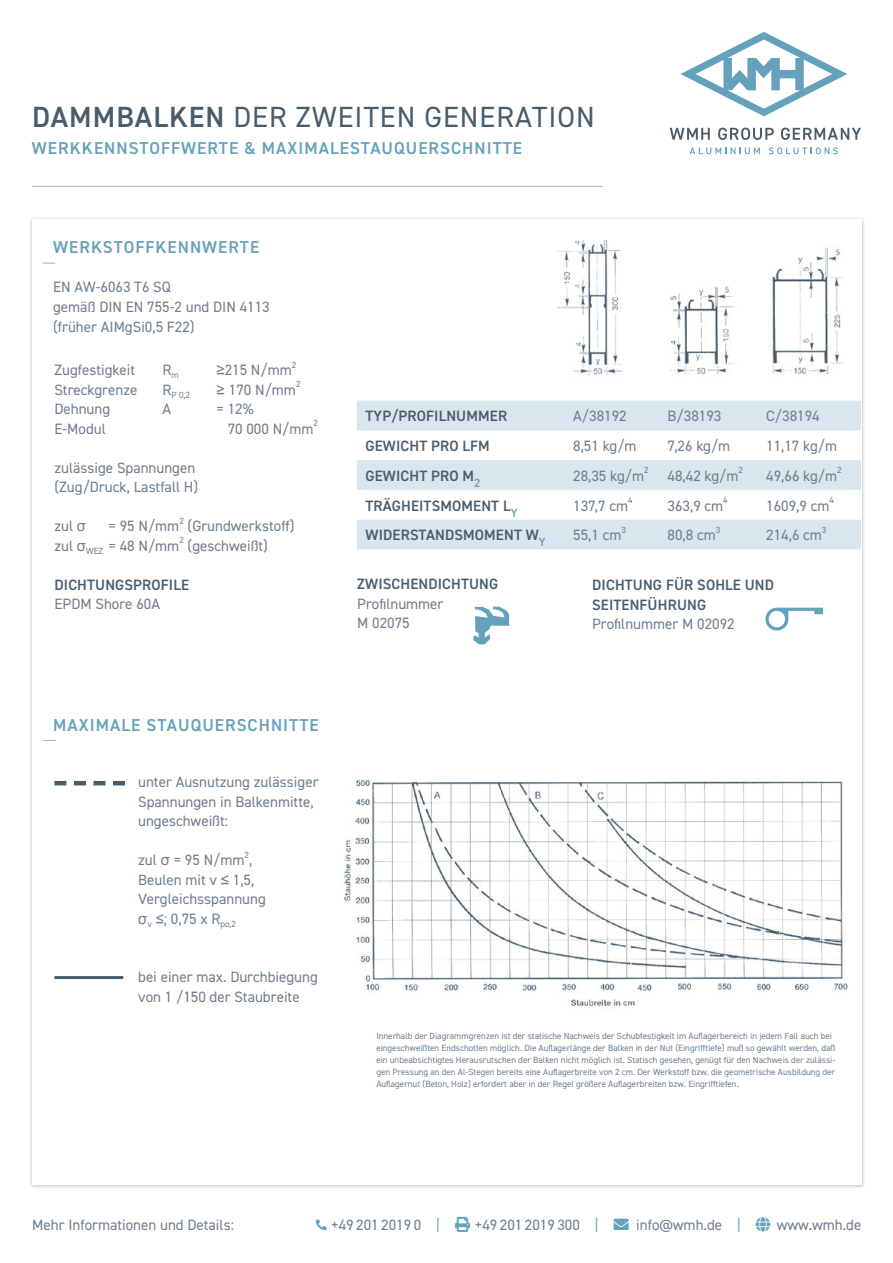
<style>
.page{position:relative;width:893px;height:1263px;background:#fff}
.page>*{position:absolute;margin:0;border:0;box-sizing:border-box;transform-origin:0 0}
.t1{font:29.25px "DIN2014";letter-spacing:.035em;color:#475c6d}
.t2{font:600 17.25px "DIN2014";letter-spacing:.06em;color:#64a1bb}
.t3{font:15px/19.5px "DIN2014";color:#6e7e8e}
.t4{font:600 15px/19.5px "DIN2014";letter-spacing:.01em;color:#475c6d}
.t5{font:9px/12px "DIN2014";color:#6e7e8e}
.s1{font-weight:600}
.s2{font-family:"Arial"}
.s3{color:#64a1bb}
</style>
<div class="page">
<svg style="left:316px;top:1219px;width:11px;height:11px"></svg>
<svg style="left:689px;top:147px;width:71px;height:7px"></svg>
<svg style="left:769px;top:147px;width:69px;height:7px"></svg>
<svg style="left:670px;top:128px;width:40px;height:12px"></svg>
<svg style="left:718px;top:128px;width:56px;height:12px"></svg>
<svg style="left:781px;top:128px;width:80px;height:12px"></svg>
<svg style="left:680px;top:32px;width:167px;height:84px"></svg>
<hr style="left:32px;top:186px;width:571px;height:1px;background:#adb5c0">
<svg style="left:43px;top:262px;width:12px;height:2px"></svg>
<svg style="left:765px;top:608px;width:58px;height:22px"></svg>
<svg style="left:473px;top:606px;width:36px;height:38px"></svg>
<img style="left:557px;top:240px;width:286px;height:136px">
<svg style="left:357px;top:401px;width:504px;height:148px;fill:#d9e6ee"></svg>
<img style="left:344px;top:779px;width:504px;height:228px">
<svg style="left:54px;top:781px;width:71px;height:4px"></svg>
<hr style="left:54px;top:976px;width:69px;height:3px;background:#475c6d">
<svg style="left:43px;top:740px;width:13px;height:1px"></svg>
<h1 class="t1" style="left:32px;top:99px;width:564px"><span class="s1">DAMMBALKEN</span> DER ZWEITEN GENERATION</h1>
<p class="t2" style="left:32px;top:137px;width:492px">WERKKENNSTOFFWERTE &amp; MAXIMALESTAUQUERSCHNITTE</p>
<p class="t2" style="left:53px;top:236px;width:207px">WERKSTOFFKENNWERTE</p>
<p class="t3" style="left:53px;top:277px;width:218px">EN AW-6063 T6 SQ<br>gemäß DIN EN 755-2 und DIN 4113 (früher AIMgSi0,5 F22)</p>
<p class="t3" style="left:54px;top:360px;width:82px">Zugfestigkeit</p>
<p class="t3" style="left:162px;top:360px;width:18px">R<sub>m</sub></p>
<p class="t3" style="left:216px;top:360px;width:77px"><span class="s2">≥</span>215 N/mm</p>
<p class="t5" style="left:292px;top:358px;width:6px">2</p>
<p class="t3" style="left:54px;top:379px;width:84px">Streckgrenze</p>
<p class="t5" style="left:162px;top:388px;width:29px"><sup>R</sup>P 0,2</p>
<p class="t3" style="left:216px;top:379px;width:81px"><span class="s2">≥</span> 170 N/mm</p>
<p class="t5" style="left:296px;top:378px;width:6px">2</p>
<p class="t3" style="left:54px;top:399px;width:57px">Dehnung</p>
<p class="t3" style="left:162px;top:399px;width:10px">A</p>
<p class="t3" style="left:216px;top:399px;width:39px">= 12%</p>
<p class="t3" style="left:54px;top:418px;width:53px">E-Modul</p>
<p class="t3" style="left:228px;top:418px;width:87px">70 000 N/mm</p>
<p class="t5" style="left:314px;top:417px;width:6px">2</p>
<p class="t3" style="left:54px;top:457px;width:145px">zulässige Spannungen (Zug/Druck, Lastfall H)</p>
<p class="t3" style="left:54px;top:516px;width:33px">zul <span class="s2">σ</span></p>
<p class="t3" style="left:108px;top:516px;width:72px">= 95 N/mm</p>
<p class="t5" style="left:179px;top:514px;width:6px">2</p>
<p class="t3" style="left:188px;top:516px;width:109px">(Grundwerkstoff)</p>
<p class="t3" style="left:54px;top:535px;width:126px">zul <span class="s2">σ</span><sub>WEZ</sub> = 48 N/mm</p>
<p class="t5" style="left:179px;top:534px;width:6px">2</p>
<p class="t3" style="left:188px;top:535px;width:82px">(geschweißt)</p>
<p class="t4" style="left:54px;top:574px;width:136px">DICHTUNGSPROFILE</p>
<p class="t3" style="left:54px;top:594px;width:107px">EPDM Shore 60A</p>
<p class="t2" style="left:53px;top:713px;width:267px">MAXIMALE STAUQUERSCHNITTE</p>
<p class="t3" style="left:138px;top:772px;width:182px">unter Ausnutzung zulässiger<br>Spannungen in Balkenmitte, ungeschweißt:</p>
<p class="t3" style="left:138px;top:850px;width:116px">zul <span class="s2">σ</span> = 95 N/mm ,</p>
<p class="t5" style="left:245px;top:848px;width:6px">2</p>
<p class="t3" style="left:138px;top:870px;width:129px">Beulen mit v <span class="s2">≤</span> 1,5,<br>Vergleichsspannung <span class="s2">σ</span><sub>v</sub> <span class="s2">≤</span>; 0,75 x R<sub>po,2</sub></p>
<p class="t3" style="left:138px;top:967px;width:181px">bei einer max. Durchbiegung von 1 /150 der Staubreite</p>
<p class="t4" style="left:366px;top:406px;width:143px">TYP/PROFILNUMMER</p>
<p class="t3" style="left:573px;top:406px;width:55px">A/38192</p>
<p class="t3" style="left:668px;top:406px;width:55px">B/38193</p>
<p class="t3" style="left:766px;top:406px;width:55px">C/38194</p>
<p class="t4" style="left:366px;top:436px;width:126px">GEWICHT PRO LFM</p>
<p class="t3" style="left:573px;top:436px;width:65px">8,51 kg/m</p>
<p class="t3" style="left:668px;top:436px;width:64px">7,26 kg/m</p>
<p class="t3" style="left:766px;top:436px;width:72px">11,17 kg/m</p>
<p class="t4" style="left:366px;top:466px;width:116px">GEWICHT PRO M<sub>2</sub></p>
<p class="t3" style="left:573px;top:466px;width:72px">28,35 kg/m</p>
<p class="t5" style="left:644px;top:464px;width:6px">2</p>
<p class="t3" style="left:668px;top:466px;width:72px">48,42 kg/m</p>
<p class="t5" style="left:739px;top:464px;width:6px">2</p>
<p class="t3" style="left:766px;top:466px;width:72px">49,66 kg/m</p>
<p class="t5" style="left:837px;top:464px;width:6px">2</p>
<p class="t4" style="left:366px;top:495px;width:154px">TRÄGHEITSMOMENT L<sub>Y</sub></p>
<p class="t3" style="left:573px;top:495px;width:56px">137,7 cm</p>
<p class="t5" style="left:628px;top:494px;width:6px">4</p>
<p class="t5" style="left:723px;top:494px;width:6px">4</p>
<p class="t5" style="left:829px;top:494px;width:6px">4</p>
<p class="t3" style="left:668px;top:495px;width:57px">363,9 cm</p>
<p class="t3" style="left:766px;top:495px;width:65px">1609,9 cm</p>
<p class="t5" style="left:621px;top:524px;width:6px">3</p>
<p class="t4" style="left:366px;top:525px;width:182px">WIDERSTANDSMOMENT W<sub>Y</sub></p>
<p class="t3" style="left:573px;top:525px;width:50px">55,1 cm</p>
<p class="t5" style="left:716px;top:524px;width:6px">3</p>
<p class="t3" style="left:668px;top:525px;width:50px">80,8 cm</p>
<p class="t5" style="left:822px;top:524px;width:6px">3</p>
<p class="t3" style="left:766px;top:525px;width:57px">214,6 cm</p>
<p class="t4" style="left:357px;top:574px;width:143px">ZWISCHENDICHTUNG</p>
<p class="t3" style="left:357px;top:594px;width:88px">Profilnummer<br>M 02075</p>
<p class="t4" style="left:592px;top:575px;width:183px">DICHTUNG FÜR SOHLE UND<br>SEITENFÜHRUNG</p>
<p class="t3" style="left:592px;top:614px;width:144px">Profilnummer M 02092</p>
<p class="t5" style="left:376px;top:1030px;width:460px">Innerhalb der Diagrammgrenzen ist der statische Nachweis der Schubfestigkeit im Auflagerbereich in jedem Fall auch bei eingeschweißten Endschotten möglich. Die Auflagerlänge der Balken in der Nut (Eingrifftiefe) muß so gewählt werden, daß ein unbeabsichtigtes Herausrutschen der Balken nicht möglich ist. Statisch gesehen, genügt für den Nachweis der zulässi&shy;gen Pressung an den Al-Stegen bereits eine Auflagerbreite von 2 cm. Der Werkstoff bzw. die geometrische Ausbildung der Auflagernut (Beton, Holz) erfordert aber in der Regel größere Auflagerbreiten bzw. Eingrifftiefen.</p>
<p class="t3" style="left:32px;top:1215px;width:203px">Mehr Informationen und Details:</p>
<p class="t3" style="left:331px;top:1215px;width:110px">+49 201 2019 0 <span class="s3">|</span></p>
<p class="t3" style="left:475px;top:1215px;width:268px">+49 201 2019 300 <span class="s3">|</span> <span class="s3">→</span> info@wmh.de <span class="s3">|</span></p>
<p class="t3" style="left:777px;top:1215px;width:86px">www.wmh.de</p>
</div>
